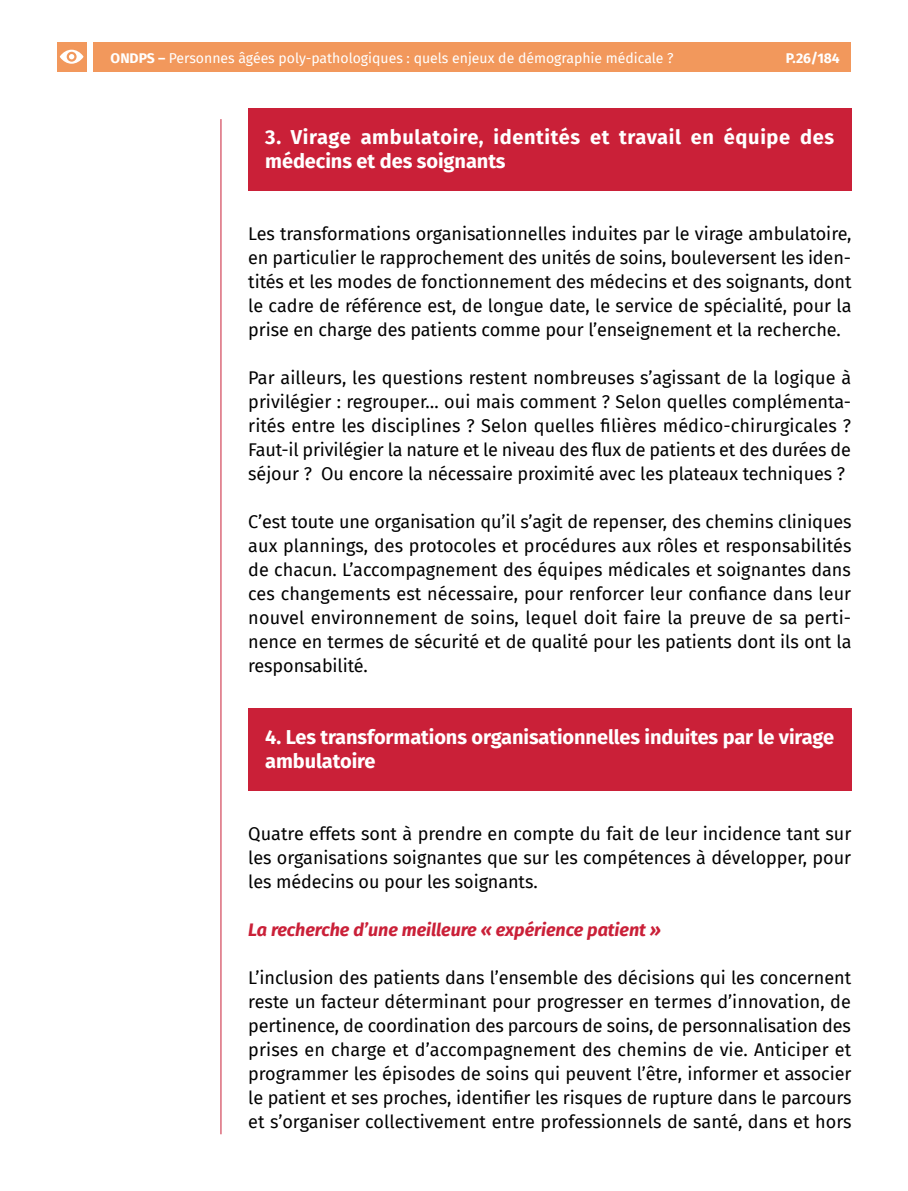
<style>
.page{position:relative;width:908px;height:1191px;background:#fff}
.page>*{position:absolute;margin:0;border:0;box-sizing:border-box;transform-origin:0 0}
.t1{font:700 20px/24px "Fira Sans";letter-spacing:.03em;color:#fff}
.t2{font:700 20px/24px "Fira Sans";letter-spacing:-.005em;color:#fff}
.t3{font:18px/24px "Fira Sans";letter-spacing:-.005em;color:#000;text-align:justify}
.t4{font:italic 700 18px "Fira Sans";letter-spacing:-.005em;color:#ca2038}
.t5{font:14px "Fira Sans";color:#fff}
.t6{font:700 14px "Fira Sans";color:#fff}
.s1{font-weight:700}
</style>
<div class="page">
<hr style="left:220px;top:119px;width:1px;height:1015px;background:#ca2038">
<div style="left:94px;top:42px;width:756px;height:30px;background:#f2985c"></div>
<div style="left:57px;top:42px;width:29px;height:30px;background:#f2985c"></div>
<svg style="left:60px;top:50px;width:23px;height:14px"></svg>
<div style="left:248px;top:108px;width:602px;height:82px;background:#ca2038"></div>
<div style="left:248px;top:708px;width:602px;height:82px;background:#ca2038"></div>
<p class="t5" style="left:111px;top:48px;width:564px"><span class="s1">ONDPS –</span> Personnes âgées poly-pathologiques : quels enjeux de démographie médicale ?</p>
<p class="t6" style="left:785px;top:47px;width:55px">P.26/184</p>
<p class="t1" style="left:265px;top:124px;width:570px">3. Virage ambulatoire, identités et travail en équipe des médecins et des soignants</p>
<p class="t3" style="left:248px;top:221px;width:604px">Les transformations organisationnelles induites par le virage ambulatoire, en particulier le rapprochement des unités de soins, bouleversent les iden&shy;tités et les modes de fonctionnement des médecins et des soignants, dont le cadre de référence est, de longue date, le service de spécialité, pour la prise en charge des patients comme pour l’enseignement et la recherche.</p>
<p class="t3" style="left:248px;top:365px;width:604px">Par ailleurs, les questions restent nombreuses s’agissant de la logique à privilégier : regrouper… oui mais comment ? Selon quelles complémenta&shy;rités entre les disciplines ? Selon quelles filières médico-chirurgicales ?<br>Faut-il privilégier la nature et le niveau des flux de patients et des durées de séjour ? Ou encore la nécessaire proximité avec les plateaux techniques ?</p>
<p class="t3" style="left:248px;top:509px;width:604px">C’est toute une organisation qu’il s’agit de repenser, des chemins cliniques aux plannings, des protocoles et procédures aux rôles et responsabilités de chacun. L’accompagnement des équipes médicales et soignantes dans ces changements est nécessaire, pour renforcer leur confiance dans leur nouvel environnement de soins, lequel doit faire la preuve de sa perti&shy;nence en termes de sécurité et de qualité pour les patients dont ils ont la responsabilité.</p>
<p class="t2" style="left:265px;top:724px;width:570px">4. Les transformations organisationnelles induites par le virage ambulatoire</p>
<p class="t3" style="left:248px;top:821px;width:604px">Quatre effets sont à prendre en compte du fait de leur incidence tant sur les organisations soignantes que sur les compétences à développer, pour les médecins ou pour les soignants.</p>
<p class="t4" style="left:248px;top:915px;width:414px">La recherche d’une meilleure « expérience patient »</p>
<p class="t3" style="left:248px;top:965px;width:604px">L’inclusion des patients dans l’ensemble des décisions qui les concernent reste un facteur déterminant pour progresser en termes d’innovation, de pertinence, de coordination des parcours de soins, de personnalisation des prises en charge et d’accompagnement des chemins de vie. Anticiper et programmer les épisodes de soins qui peuvent l’être, informer et associer le patient et ses proches, identifier les risques de rupture dans le parcours et s’organiser collectivement entre professionnels de santé, dans et hors</p>
</div>
